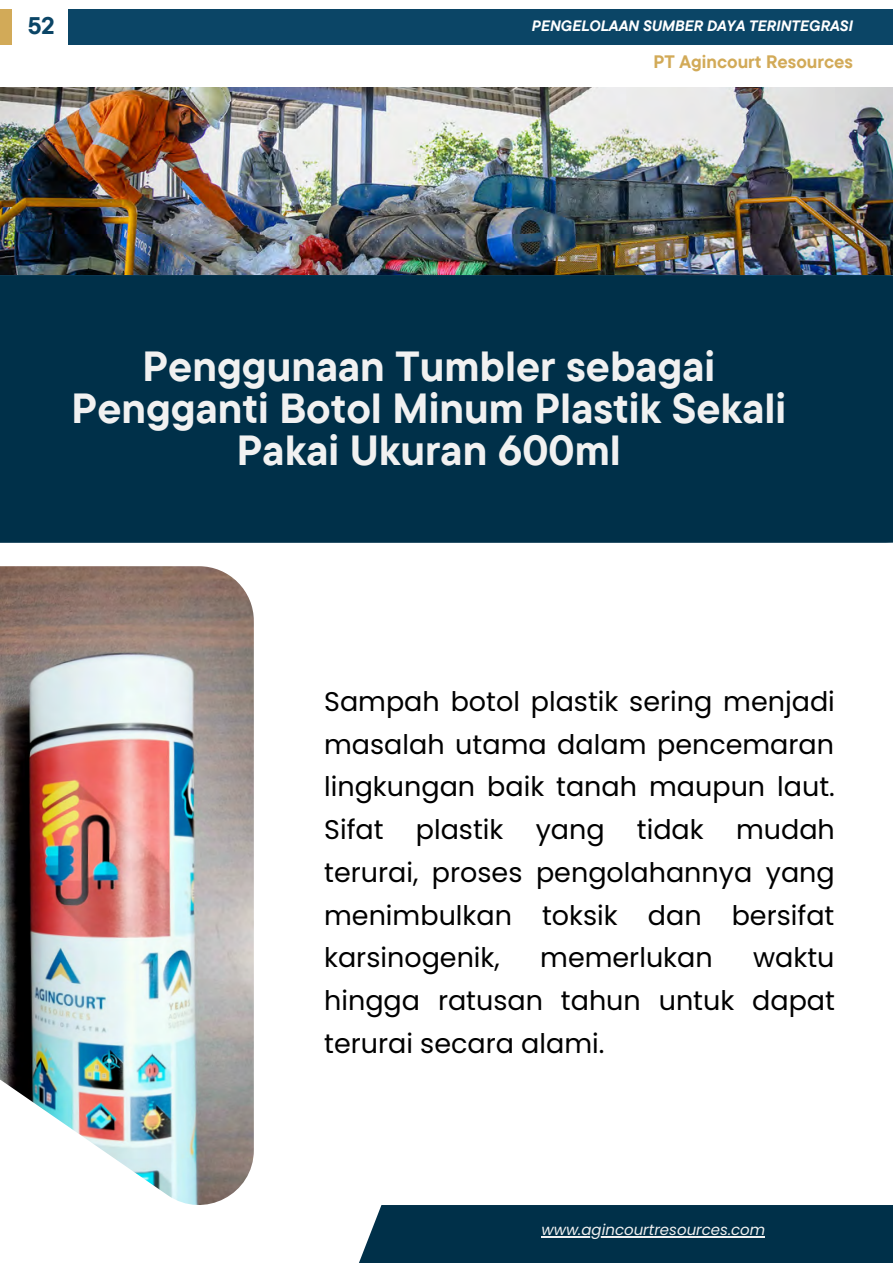
<style>
.page{position:relative;width:893px;height:1264px;background:#fff}
.page>*{position:absolute;margin:0;border:0;box-sizing:border-box;transform-origin:0 0}
.t1{font:700 42px/41.5px "TT Commons Pro";color:#f1f1f1;text-align:center}
.t2{font:27px/42.8px "Poppins";color:#000;text-align:justify}
.t3{font:700 24px "TT Commons Pro";color:#0b4566}
.t4{font:700 18px "TT Commons Pro";color:#d2aa58}
.t5{font:italic 700 15px "TT Commons Pro";color:#fff}
.t6{font:italic 15px "Poppins";color:#f1f1f1}
</style>
<div class="page">
<img style="left:0;top:87px;width:892px;height:188px">
<div style="left:0;top:275px;width:892px;height:268px;background:#003049"></div>
<img style="left:0;top:566px;width:254px;height:638px">
<div style="left:347px;top:1204px;width:545px;height:58px;background:#003049"></div>
<div style="left:0;top:9px;width:11px;height:36px;background:#d2aa58"></div>
<div style="left:68px;top:9px;width:824px;height:36px;background:#0b4566"></div>
<hr style="left:541px;top:1236px;width:224px;height:1px;background:#f1f1f1">
<p class="t3" style="left:28px;top:10px;width:28px">52</p>
<p class="t5" style="left:532px;top:16px;width:322px">PENGELOLAAN SUMBER DAYA TERINTEGRASI</p>
<p class="t4" style="left:653px;top:50px;width:201px">PT Agincourt Resources</p>
<p class="t1" style="left:71px;top:345px;width:716px">Penggunaan Tumbler sebagai<br>Pengganti Botol Minum Plastik Sekali<br>Pakai Ukuran 600ml</p>
<p class="t2" style="left:324px;top:680px;width:512px">Sampah botol plastik sering menjadi masalah utama dalam pencemaran lingkungan baik tanah maupun laut.<br>Sifat plastik yang tidak mudah terurai, proses pengolahannya yang menimbulkan toksik dan bersifat karsinogenik,</p>
<p class="t2" style="left:324px;top:936px;width:512px;text-indent:429px">waktu hingga ratusan tahun untuk dapat terurai secara alami.</p>
<p class="t2" style="left:540px;top:936px;width:174px">memerlukan</p>
<p class="t6" style="left:541px;top:1219px;width:225px">www.agincourtresources.com</p>
</div>
